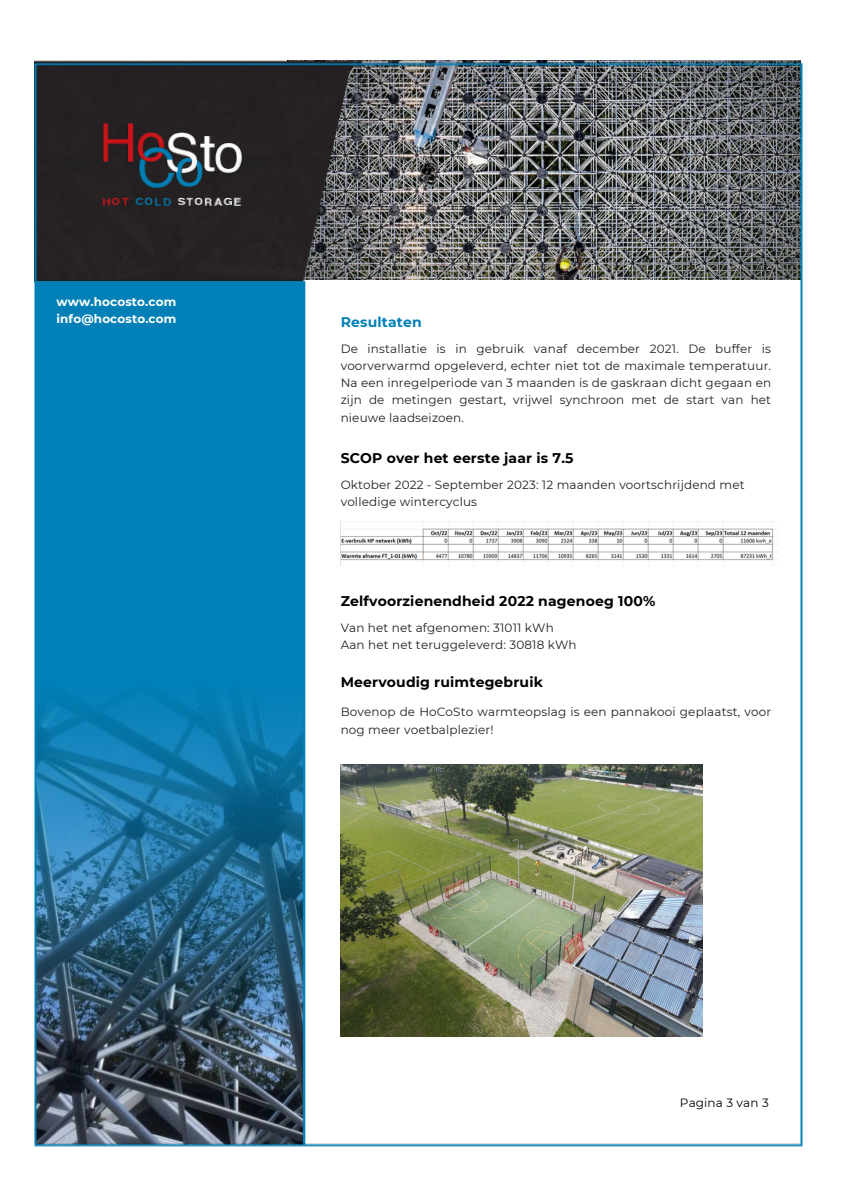
<style>
.page{position:relative;width:842px;height:1191px;background:#fff}
.page>*{position:absolute;margin:0;border:0;box-sizing:border-box;transform-origin:0 0}
.t1{font:700 14px "Montserrat";letter-spacing:.01em;color:#000}
.t2{font:700 14px "Montserrat";letter-spacing:.01em;color:#0080b7}
.t3{font:12px/17.2px "Montserrat";letter-spacing:.01em;color:#231f20}
.t4{font:700 12px/17.2px "Montserrat";letter-spacing:.01em;color:#fff}
.t5{font:12px "Montserrat";letter-spacing:.01em;color:#000}
</style>
<div class="page">
<img style="left:34px;top:62px;width:768px;height:1083px">
<p class="t4" style="left:56px;top:293px;width:121px">www.hocosto.com info@hocosto.com</p>
<p class="t2" style="left:341px;top:314px;width:83px">Resultaten</p>
<p class="t3" style="left:341px;top:340px;width:432px;text-align:justify">De installatie is in gebruik vanaf december 2021. De buffer is voorverwarmd opgeleverd, echter niet tot de maximale temperatuur.<br>Na een inregelperiode van 3 maanden is de gaskraan dicht gegaan en zijn de metingen gestart, vrijwel synchroon met de start van het nieuwe laadseizoen.</p>
<p class="t1" style="left:341px;top:449px;width:234px">SCOP over het eerste jaar is 7.5</p>
<p class="t3" style="left:341px;top:475px;width:405px">Oktober 2022 - September 2023: 12 maanden voortschrijdend met volledige wintercyclus</p>
<p class="t1" style="left:341px;top:592px;width:316px">Zelfvoorzienendheid 2022 nagenoeg 100%</p>
<p class="t3" style="left:341px;top:618px;width:215px">Van het net afgenomen: 31011 kWh</p>
<p class="t3" style="left:341px;top:636px;width:237px">Aan het net teruggeleverd: 30818 kWh</p>
<p class="t1" style="left:341px;top:673px;width:204px">Meervoudig ruimtegebruik</p>
<p class="t3" style="left:341px;top:703px;width:432px">Bovenop de HoCoSto warmteopslag is een pannakooi geplaatst, voor nog meer voetbalplezier!</p>
<p class="t5" style="left:680px;top:1095px;width:90px">Pagina 3 van 3</p>
</div>
